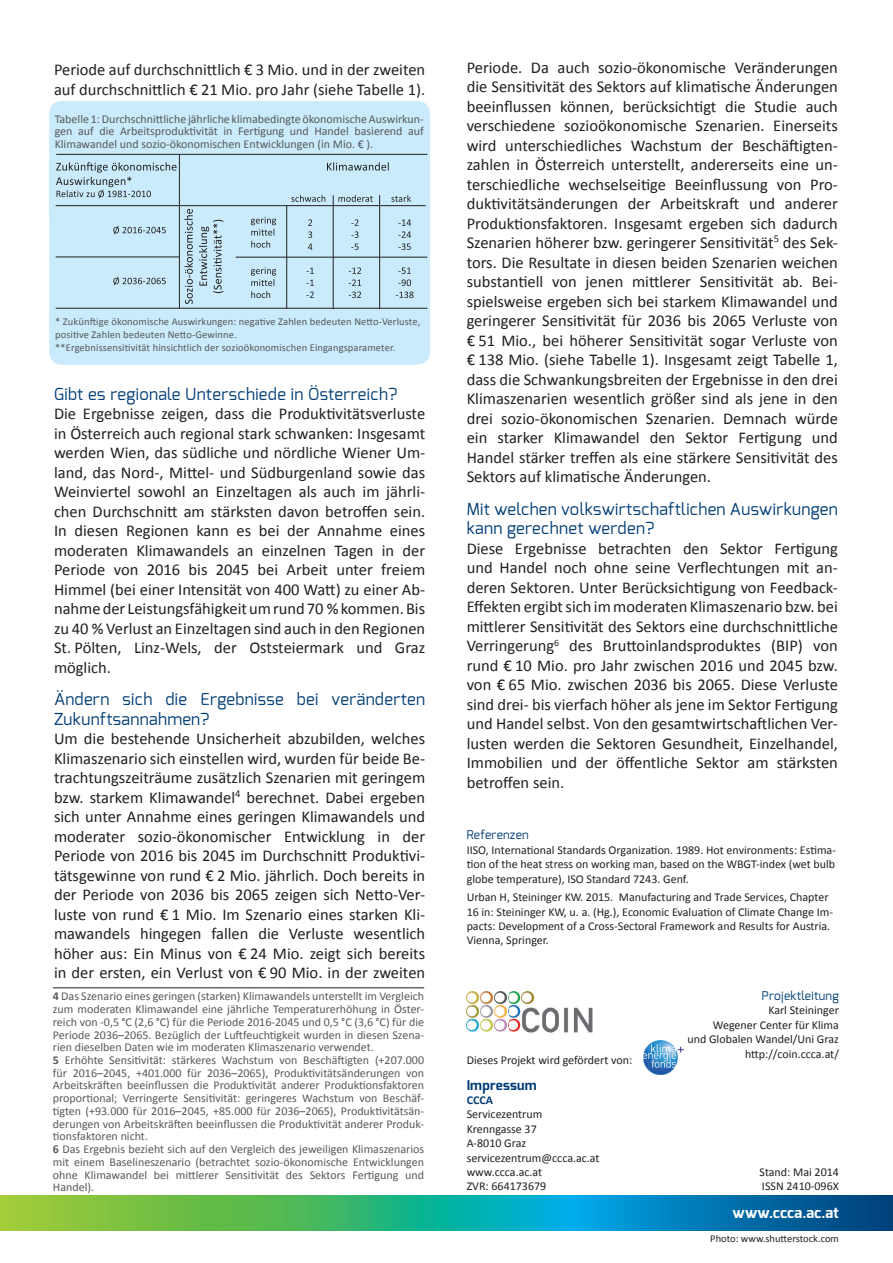
<style>
.page{position:relative;width:893px;height:1263px;background:#fff}
.page>*{position:absolute;margin:0;border:0;box-sizing:border-box;transform-origin:0 0}
.t1{font:16.5px/19.5px "Calibri";color:#231f20;text-align:justify}
.t2{font:16.5px/19.5px "Exo";letter-spacing:.02em;color:#003d76}
.t3{font:700 15px "Exo";color:#fff}
.t4{font:700 13.5px "Exo";letter-spacing:.02em;color:#003d76}
.t5{font:12px/12.8px "Calibri";color:#57585a}
.t6{font:12px/14.4px "Calibri";color:#231f20}
.t7{font:12px "Exo";letter-spacing:.02em;color:#003d76}
.t8{font:700 12px "Calibri";color:#003d76}
.t9{font:10.5px/12.8px "Calibri";letter-spacing:.01em;color:#57585a}
.t10{font:10.5px "Calibri";color:#231f20}
.s1{font-weight:700}
</style>
<div class="page">
<svg style="left:0;top:1195px;width:893px;height:36px;background:#2ea084"></svg>
<hr style="left:53px;top:987px;width:371px;height:1px;background:#231f20">
<img style="left:467px;top:991px;width:126px;height:42px">
<img style="left:643px;top:1040px;width:40px;height:34px">
<div style="left:49px;top:101px;width:381px;height:127px;background:#caebfb;border-radius:13px"></div>
<div style="left:49px;top:151px;width:381px;height:214px;background:#caebfb;border-radius:13px"></div>
<hr style="left:56px;top:154px;width:371px;height:1px;background:#231f20">
<hr style="left:56px;top:205px;width:370px;height:1px;background:#231f20">
<hr style="left:56px;top:257px;width:123px;height:1px;background:#231f20">
<hr style="left:56px;top:308px;width:371px;height:1px;background:#231f20">
<hr style="left:179px;top:154px;width:1px;height:154px;background:#231f20">
<svg style="left:327px;top:162px;width:62px;height:9px"></svg>
<svg style="left:199px;top:220px;width:24px;height:73px"></svg>
<svg style="left:184px;top:209px;width:9px;height:95px"></svg>
<hr style="left:236px;top:257px;width:191px;height:1px;background:#231f20">
<svg style="left:251px;top:217px;width:25px;height:31px"></svg>
<svg style="left:251px;top:267px;width:25px;height:31px"></svg>
<svg style="left:113px;top:226px;width:53px;height:8px"></svg>
<svg style="left:113px;top:277px;width:53px;height:8px"></svg>
<hr style="left:286px;top:206px;width:1px;height:102px;background:#231f20">
<hr style="left:333px;top:195px;width:1px;height:114px;background:#231f20">
<svg style="left:308px;top:219px;width:4px;height:31px"></svg>
<svg style="left:291px;top:195px;width:34px;height:7px"></svg>
<svg style="left:338px;top:195px;width:35px;height:7px"></svg>
<svg style="left:398px;top:219px;width:13px;height:31px"></svg>
<svg style="left:56px;top:162px;width:121px;height:36px"></svg>
<svg style="left:391px;top:195px;width:20px;height:7px"></svg>
<hr style="left:379px;top:195px;width:1px;height:114px;background:#231f20">
<svg style="left:351px;top:244px;width:8px;height:6px"></svg>
<svg style="left:351px;top:219px;width:8px;height:19px"></svg>
<svg style="left:349px;top:292px;width:12px;height:6px"></svg>
<svg style="left:349px;top:267px;width:12px;height:19px"></svg>
<svg style="left:306px;top:292px;width:8px;height:6px"></svg>
<svg style="left:306px;top:280px;width:8px;height:6px"></svg>
<svg style="left:306px;top:267px;width:8px;height:7px"></svg>
<svg style="left:396px;top:292px;width:18px;height:6px"></svg>
<svg style="left:398px;top:267px;width:13px;height:19px"></svg>
<p class="t1" style="left:54px;top:60px;width:373px">Periode auf durchschnittlich € 3 Mio. und in der zweiten auf durchschnittlich € 21 Mio. pro Jahr (siehe Tabelle 1).</p>
<p class="t5" style="left:55px;top:112px;width:371px;text-align:justify">Tabelle 1: Durchschnittliche jährliche klimabedingte ökonomische Auswirkun&shy;gen auf die Arbeitsproduktivität in Fertigung und Handel basierend auf Klimawandel und sozio-ökonomischen Entwicklungen (in Mio. € ).</p>
<p class="t9" style="left:55px;top:316px;width:367px">* Zukünftige ökonomische Auswirkungen: negative Zahlen bedeuten Netto-Verluste, positive Zahlen bedeuten Netto-Gewinne.<br>**Ergebnissensitivität hinsichtlich der sozioökonomischen Eingangsparameter.</p>
<p class="t2" style="left:54px;top:384px;width:345px">Gibt es regionale Unterschiede in Österreich?</p>
<p class="t1" style="left:54px;top:404px;width:373px">Die Ergebnisse zeigen, dass die Produktivitätsverluste in Österreich auch regional stark schwanken: Insgesamt werden Wien, das südliche und nördliche Wiener Um&shy;land, das Nord-, Mittel- und Südburgenland sowie das Weinviertel sowohl an Einzeltagen als auch im jährli&shy;chen Durchschnitt am stärksten davon betroffen sein.<br>In diesen Regionen kann es bei der Annahme eines moderaten Klimawandels an einzelnen Tagen in der Periode von 2016 bis 2045 bei Arbeit unter freiem Himmel (bei einer Intensität von 400 Watt) zu einer Ab&shy;nahme der Leistungsfähigkeit um rund 70 % kommen. Bis zu 40 % Verlust an Einzeltagen sind auch in den Regionen St. Pölten, Linz-Wels, der Oststeiermark und Graz möglich.</p>
<p class="t2" style="left:54px;top:689px;width:373px">Ändern sich die Ergebnisse bei veränderten<br>Zukunftsannahmen?</p>
<p class="t1" style="left:54px;top:729px;width:373px">Um die bestehende Unsicherheit abzubilden, welches Klimaszenario sich einstellen wird, wurden für beide Be&shy;trachtungszeiträume zusätzlich Szenarien mit geringem bzw. starkem Klimawandel<sup>4</sup> berechnet. Dabei ergeben sich unter Annahme eines geringen Klimawandels und moderater sozio-ökonomischer Entwicklung in der Periode von 2016 bis 2045 im Durchschnitt Produktivi&shy;tätsgewinne von rund € 2 Mio. jährlich. Doch bereits in der Periode von 2036 bis 2065 zeigen sich Netto-Ver&shy;luste von rund € 1 Mio. Im Szenario eines starken Kli&shy;mawandels hingegen fallen die Verluste wesentlich höher aus: Ein Minus von € 24 Mio. zeigt sich bereits in der ersten, ein Verlust von € 90 Mio. in der zweiten</p>
<p class="t1" style="left:467px;top:58px;width:373px">Periode. Da auch sozio-ökonomische Veränderungen die Sensitivität des Sektors auf klimatische Änderungen beeinflussen können, berücksichtigt die Studie auch verschiedene sozioökonomische Szenarien. Einerseits wird unterschiedliches Wachstum der Beschäftigten&shy;zahlen in Österreich unterstellt, andererseits eine un&shy;terschiedliche wechselseitige Beeinflussung von Pro&shy;duktivitätsänderungen der Arbeitskraft und anderer Produktionsfaktoren. Insgesamt ergeben sich dadurch Szenarien höherer bzw. geringerer Sensitivität<sup>5</sup> des Sek&shy;tors. Die Resultate in diesen beiden Szenarien weichen substantiell von jenen mittlerer Sensitivität ab. Bei&shy;spielsweise ergeben sich bei starkem Klimawandel und geringerer Sensitivität für 2036 bis 2065 Verluste von € 51 Mio., bei höherer Sensitivität sogar Verluste von € 138 Mio. (siehe Tabelle 1). Insgesamt zeigt Tabelle 1, dass die Schwankungsbreiten der Ergebnisse in den drei Klimaszenarien wesentlich größer sind als jene in den drei sozio-ökonomischen Szenarien. Demnach würde ein starker Klimawandel den Sektor Fertigung und Handel stärker treffen als eine stärkere Sensitivität des Sektors auf klimatische Änderungen.</p>
<p class="t2" style="left:467px;top:499px;width:373px">Mit welchen volkswirtschaftlichen Auswirkungen kann gerechnet werden?</p>
<p class="t1" style="left:467px;top:538px;width:373px">Diese Ergebnisse betrachten den Sektor Fertigung und Handel noch ohne seine Verflechtungen mit an&shy;deren Sektoren. Unter Berücksichtigung von Feedback-Effekten ergibt sich im moderaten Klimaszenario bzw. bei mittlerer Sensitivität des Sektors eine durchschnittliche Verringerung<sup>6</sup> des Bruttoinlandsproduktes (BIP) von rund € 10 Mio. pro Jahr zwischen 2016 und 2045 bzw. von € 65 Mio. zwischen 2036 bis 2065. Diese Verluste sind drei- bis vierfach höher als jene im Sektor Fertigung und Handel selbst. Von den gesamtwirtschaftlichen Ver&shy;lusten werden die Sektoren Gesundheit, Einzelhandel, Immobilien und der öffentliche Sektor am stärksten betroffen sein.</p>
<p class="t7" style="left:467px;top:827px;width:64px">Referenzen</p>
<p class="t6" style="left:467px;top:843px;width:371px;text-align:justify">IISO, International Standards Organization. 1989. Hot environments: Estima&shy;tion of the heat stress on working man, based on the WBGT-index (wet bulb globe temperature), ISO Standard 7243. Genf.</p>
<p class="t6" style="left:467px;top:890px;width:368px">Urban H, Steininger KW. 2015. Manufacturing and Trade Services, Chapter 16 in: Steininger KW, u. a. (Hg.), Economic Evaluation of Climate Change Im&shy;pacts: Development of a Cross-Sectoral Framework and Results for Austria.<br>Vienna, Springer.</p>
<p class="t5" style="left:53px;top:990px;width:373px"><span class="s1">4</span> Das Szenario eines geringen (starken) Klimawandels unterstellt im Vergleich zum moderaten Klimawandel eine jährliche Temperaturerhöhung in Öster&shy;reich von -0,5 °C (2,6 °C) für die Periode 2016-2045 und 0,5 °C (3,6 °C) für die Periode 2036–2065. Bezüglich der Luftfeuchtigkeit wurden in diesen Szena&shy;rien dieselben Daten wie im moderaten Klimaszenario verwendet.<br><span class="s1">5</span> Erhöhte Sensitivität: stärkeres Wachstum von Beschäftigten (+207.000 für 2016–2045, +401.000 für 2036–2065), Produktivitätsänderungen von Arbeitskräften beeinflussen die Produktivität anderer Produktionsfaktoren proportional; Verringerte Sensitivität: geringeres Wachstum von Beschäf&shy;tigten (+93.000 für 2016–2045, +85.000 für 2036–2065), Produktivitätsän&shy;derungen von Arbeitskräften beeinflussen die Produktivität anderer Produk&shy;tionsfaktoren nicht.<br><span class="s1">6</span> Das Ergebnis bezieht sich auf den Vergleich des jeweiligen Klimaszenarios mit einem Baselineszenario (betrachtet sozio-ökonomische Entwicklungen ohne Klimawandel bei mittlerer Sensitivität des Sektors Fertigung und Handel).</p>
<p class="t7" style="left:762px;top:988px;width:79px">Projektleitung</p>
<p class="t6" style="left:687px;top:1003px;width:153px;text-align:right">Karl Steininger<br>Wegener Center für Klima<br>und Globalen Wandel/Uni Graz http://coin.ccca.at/</p>
<p class="t6" style="left:467px;top:1053px;width:167px">Dieses Projekt wird gefördert von:</p>
<p class="t4" style="left:467px;top:1076px;width:72px">Impressum</p>
<p class="t8" style="left:467px;top:1092px;width:28px">CCCA</p>
<p class="t6" style="left:467px;top:1107px;width:134px">Servicezentrum<br>Krenngasse 37<br>A-8010 Graz servicezentrum@ccca.ac.at www.ccca.ac.at</p>
<p class="t6" style="left:759px;top:1165px;width:81px">Stand: Mai 2014</p>
<p class="t6" style="left:467px;top:1179px;width:81px">ZVR: 664173679</p>
<p class="t6" style="left:762px;top:1179px;width:78px">ISSN 2410-096X</p>
<p class="t3" style="left:732px;top:1202px;width:108px">www.ccca.ac.at</p>
<p class="t10" style="left:710px;top:1231px;width:130px">Photo: www.shutterstock.com</p>
</div>
